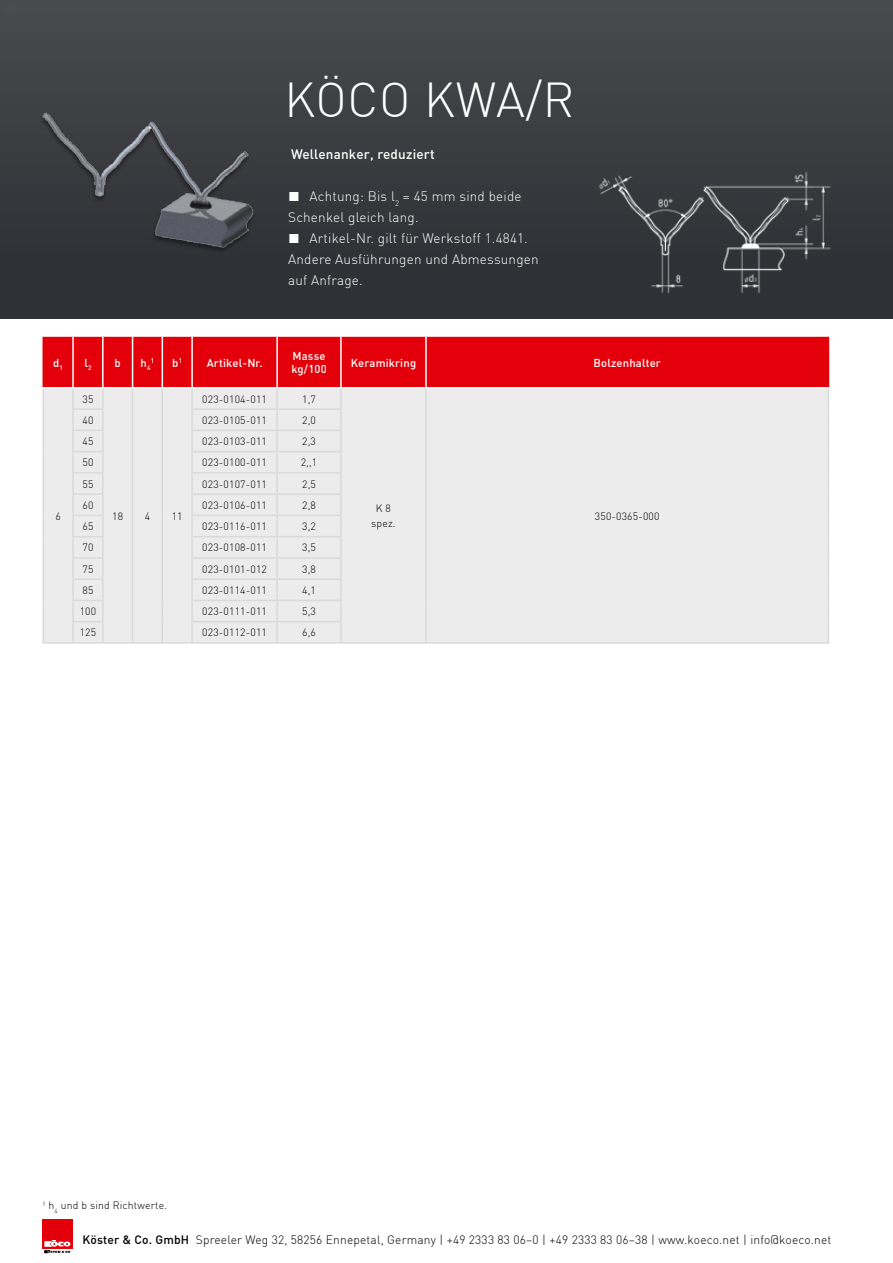
<style>
.page{position:relative;width:893px;height:1263px;background:#fff}
.page>*{position:absolute;margin:0;border:0;box-sizing:border-box;transform-origin:0 0}
.t1{font:300 48px "DIN";letter-spacing:.015em;color:#fff}
.t2{font:300 13.5px/21px "DIN";letter-spacing:.015em;color:#fff}
.t3{font:500 13.5px "DIN";letter-spacing:.015em;color:#fff}
.t4{font:300 12px "DIN";letter-spacing:.015em;color:#000}
.t5{font:500 11.25px/13.5px "DIN";letter-spacing:.015em;color:#fff}
.t6{font:300 10.5px/15px "DIN";letter-spacing:.015em;color:#000;text-align:center}
.t7{font:500 6.6px "DIN";color:#fff}
.s1{font-family:"Arial";font-weight:400;font-size:19.5px}
.s2{font-weight:500}
</style>
<div class="page">
<div style="left:0;top:0;width:893px;height:319px;background:linear-gradient(to right,#3b3c40,#3f4044)"></div>
<div style="left:4px;top:4px;width:12px;height:13px;background:#4a4b4f"></div>
<img style="left:42px;top:90px;width:228px;height:172px">
<img style="left:588px;top:153px;width:249px;height:154px">
<hr style="left:277px;top:642px;width:64px;height:2px;background:#d9dada">
<hr style="left:192px;top:642px;width:85px;height:2px;background:#d9dada">
<hr style="left:73px;top:642px;width:30px;height:2px;background:#d9dada">
<hr style="left:43px;top:642px;width:30px;height:2px;background:#d9dada">
<hr style="left:103px;top:642px;width:30px;height:2px;background:#d9dada">
<hr style="left:133px;top:642px;width:29px;height:2px;background:#d9dada">
<hr style="left:162px;top:642px;width:30px;height:2px;background:#d9dada">
<hr style="left:341px;top:642px;width:85px;height:2px;background:#d9dada">
<hr style="left:426px;top:642px;width:403px;height:2px;background:#d9dada">
<svg style="left:43px;top:337px;width:786px;height:305px;background:#eac5c7"></svg>
<hr style="left:828px;top:337px;width:1px;height:50px;background:#e3000b">
<div style="left:42px;top:1219px;width:30px;height:30px;background:#e3000b"></div>
<svg style="left:45px;top:1240px;width:25px;height:13px"></svg>
<h1 class="t1" style="left:284px;top:70px;width:291px">KÖCO KWA/R</h1>
<p class="t3" style="left:291px;top:146px;width:145px">Wellenanker, reduziert</p>
<p class="t2" style="left:288px;top:186px;width:235px"><span class="s1">■</span> Achtung: Bis l<sub>2</sub> = 45 mm sind beide<br>Schenkel gleich lang.</p>
<p class="t2" style="left:288px;top:228px;width:252px"><span class="s1">■</span> Artikel-Nr. gilt für Werkstoff 1.4841.<br>Andere Ausführungen und Abmessungen auf Anfrage.</p>
<p class="t5" style="left:53px;top:355px;width:11px">d<sub>1</sub></p>
<p class="t5" style="left:84px;top:355px;width:9px">l<sub>2</sub></p>
<p class="t5" style="left:115px;top:355px;width:8px">b</p>
<p class="t5" style="left:141px;top:355px;width:12px">h<sub>4</sub></p>
<p class="t7" style="left:151px;top:356px;width:5px">1</p>
<p class="t5" style="left:172px;top:355px;width:11px">b<sup>1</sup></p>
<p class="t5" style="left:207px;top:355px;width:57px">Artikel-Nr.</p>
<p class="t5" style="left:291px;top:349px;width:37px">Masse kg/100</p>
<p class="t5" style="left:351px;top:355px;width:67px">Keramikring</p>
<p class="t5" style="left:594px;top:355px;width:69px">Bolzenhalter</p>
<p class="t6" style="left:55px;top:508px;width:7px">6</p>
<p class="t6" style="left:82px;top:391px;width:12px">35</p>
<p class="t6" style="left:202px;top:391px;width:66px">023-0104-011</p>
<p class="t6" style="left:302px;top:391px;width:15px">1,7</p>
<p class="t6" style="left:82px;top:412px;width:12px">40</p>
<p class="t6" style="left:202px;top:412px;width:66px">023-0105-011</p>
<p class="t6" style="left:302px;top:412px;width:15px">2,0</p>
<p class="t6" style="left:82px;top:434px;width:12px">45</p>
<p class="t6" style="left:202px;top:434px;width:66px">023-0103-011</p>
<p class="t6" style="left:302px;top:434px;width:15px">2,3</p>
<p class="t6" style="left:82px;top:455px;width:12px">50</p>
<p class="t6" style="left:202px;top:455px;width:66px">023-0100-011</p>
<p class="t6" style="left:301px;top:455px;width:18px">2,,1</p>
<p class="t6" style="left:82px;top:476px;width:12px">55</p>
<p class="t6" style="left:202px;top:476px;width:66px">023-0107-011</p>
<p class="t6" style="left:302px;top:476px;width:15px">2,5</p>
<p class="t6" style="left:82px;top:497px;width:12px">60</p>
<p class="t6" style="left:202px;top:497px;width:66px">023-0106-011</p>
<p class="t6" style="left:302px;top:497px;width:15px">2,8</p>
<p class="t6" style="left:82px;top:519px;width:12px">65</p>
<p class="t6" style="left:202px;top:519px;width:66px">023-0116-011</p>
<p class="t6" style="left:302px;top:519px;width:15px">3,2</p>
<p class="t6" style="left:82px;top:540px;width:12px">70</p>
<p class="t6" style="left:202px;top:540px;width:66px">023-0108-011</p>
<p class="t6" style="left:302px;top:540px;width:15px">3,5</p>
<p class="t6" style="left:82px;top:561px;width:12px">75</p>
<p class="t6" style="left:202px;top:561px;width:66px">023-0101-012</p>
<p class="t6" style="left:302px;top:561px;width:15px">3,8</p>
<p class="t6" style="left:82px;top:582px;width:12px">85</p>
<p class="t6" style="left:202px;top:582px;width:66px">023-0114-011</p>
<p class="t6" style="left:302px;top:582px;width:15px">4,1</p>
<p class="t6" style="left:80px;top:604px;width:18px">100</p>
<p class="t6" style="left:202px;top:604px;width:66px">023-0111-011</p>
<p class="t6" style="left:302px;top:604px;width:15px">5,3</p>
<p class="t6" style="left:80px;top:625px;width:18px">125</p>
<p class="t6" style="left:202px;top:625px;width:66px">023-0112-011</p>
<p class="t6" style="left:302px;top:625px;width:15px">6,6</p>
<p class="t6" style="left:112px;top:508px;width:12px">18</p>
<p class="t6" style="left:145px;top:508px;width:7px">4</p>
<p class="t6" style="left:172px;top:508px;width:12px">11</p>
<p class="t6" style="left:371px;top:501px;width:26px">K 8 spez.</p>
<p class="t6" style="left:595px;top:508px;width:66px">350-0365-000</p>
<p class="t6" style="left:43px;top:1198px;width:126px"><sup>1</sup> h<sub>4</sub> und b sind Richtwerte.</p>
<p class="t4" style="left:82px;top:1232px;width:751px"><span class="s2">Köster &amp; Co. GmbH</span> Spreeler Weg 32, 58256 Ennepetal, Germany | +49 2333 83 06–0 | +49 2333 83 06–38 | www.koeco.net | info@koeco.net</p>
</div>
